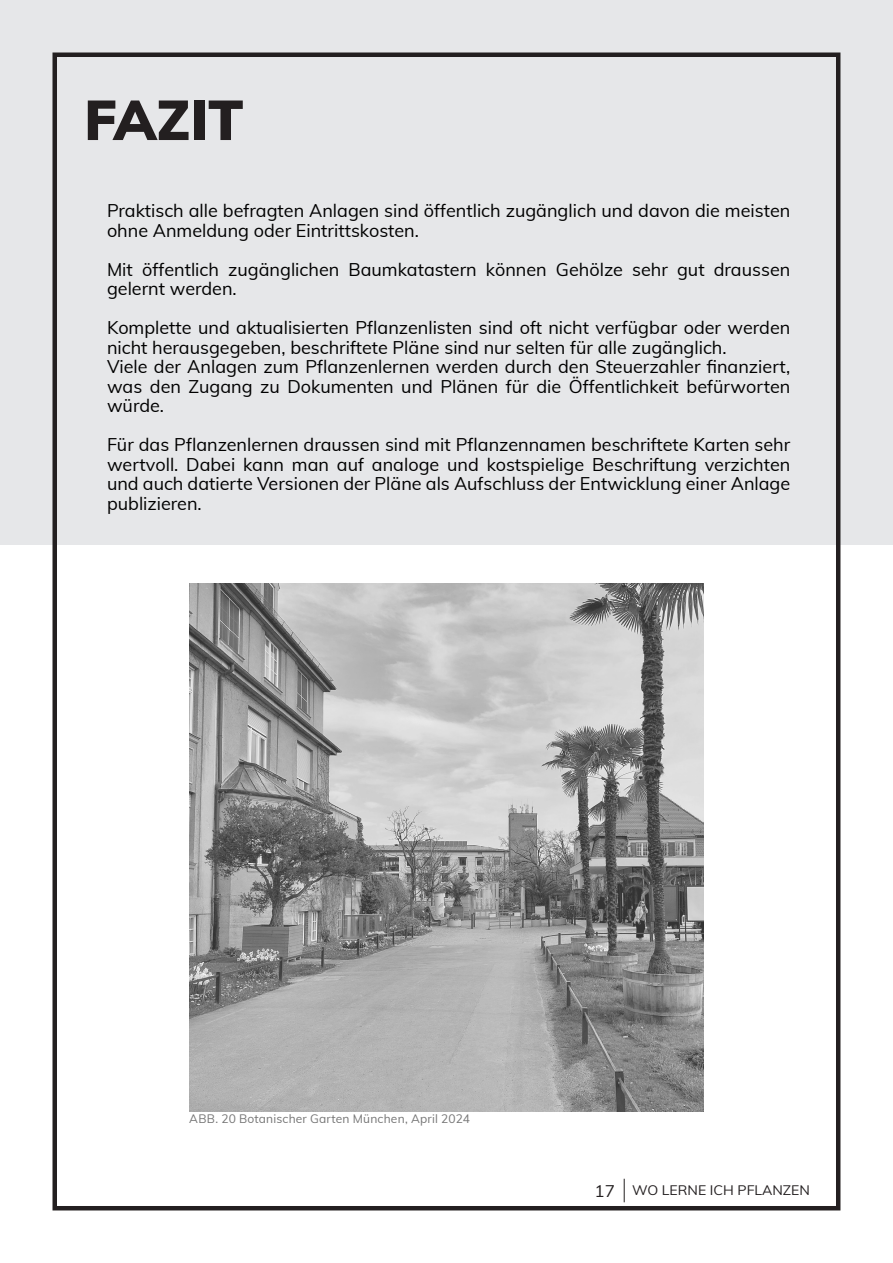
<style>
.page{position:relative;width:893px;height:1263px;background:#fff}
.page>*{position:absolute;margin:0;border:0;box-sizing:border-box;transform-origin:0 0}
._0_Überschrift_Muli{font:900 55.5px "Muli";letter-spacing:-.005em;color:#231f20}
._3_Fliesstext_Muli{font:18px/19.5px "Muli";color:#000}
.t1{font:13.5px "Muli";color:#231f20;scale:1.04 1}
.Paragraph_Style_10{font:12px "Muli";letter-spacing:.015em;color:#757575}
.s1{font-size:16.5px}
</style>
<div class="page">
<svg style="left:624px;top:1179px;width:1px;height:23px"></svg>
<div style="left:0;top:0;width:893px;height:544px;background:#e6e7e9"></div>
<div style="left:52px;top:52px;width:788px;height:1158px;border:4px solid #231f20"></div>
<img style="left:189px;top:583px;width:515px;height:528px">
<p class="_0_Überschrift_Muli" style="left:84px;top:79px;width:161px">FAZIT</p>
<p class="_3_Fliesstext_Muli" style="left:107px;top:200px;width:685px">Praktisch alle befragten Anlagen sind öffentlich zugänglich und davon die meisten ohne Anmeldung oder Eintrittskosten.</p>
<p class="_3_Fliesstext_Muli" style="left:107px;top:259px;width:685px">Mit öffentlich zugänglichen Baumkatastern können Gehölze sehr gut draussen gelernt werden.</p>
<p class="_3_Fliesstext_Muli" style="left:107px;top:317px;width:685px">Komplette und aktualisierten Pflanzenlisten sind oft nicht verfügbar oder werden nicht herausgegeben, beschriftete Pläne sind nur selten für alle zugänglich.</p>
<p class="_3_Fliesstext_Muli" style="left:107px;top:356px;width:685px;text-align:justify">Viele der Anlagen zum Pflanzenlernen werden durch den Steuerzahler finanziert, was den Zugang zu Dokumenten und Plänen für die Öffentlichkeit befürworten würde.</p>
<p class="_3_Fliesstext_Muli" style="left:107px;top:434px;width:685px;text-align:justify">Für das Pflanzenlernen draussen sind mit Pflanzennamen beschriftete Karten sehr wertvoll. Dabei kann man auf analoge und kostspielige Beschriftung verzichten und auch datierte Versionen der Pläne als Aufschluss der Entwicklung einer Anlage publizieren.</p>
<p class="Paragraph_Style_10" style="left:189px;top:1110px;width:282px">ABB. 20 Botanischer Garten München, April 2024</p>
<p class="t1" style="left:595px;top:1180px;width:209px"><span class="s1">17</span> WO LERNE ICH PFLANZEN</p>
</div>
